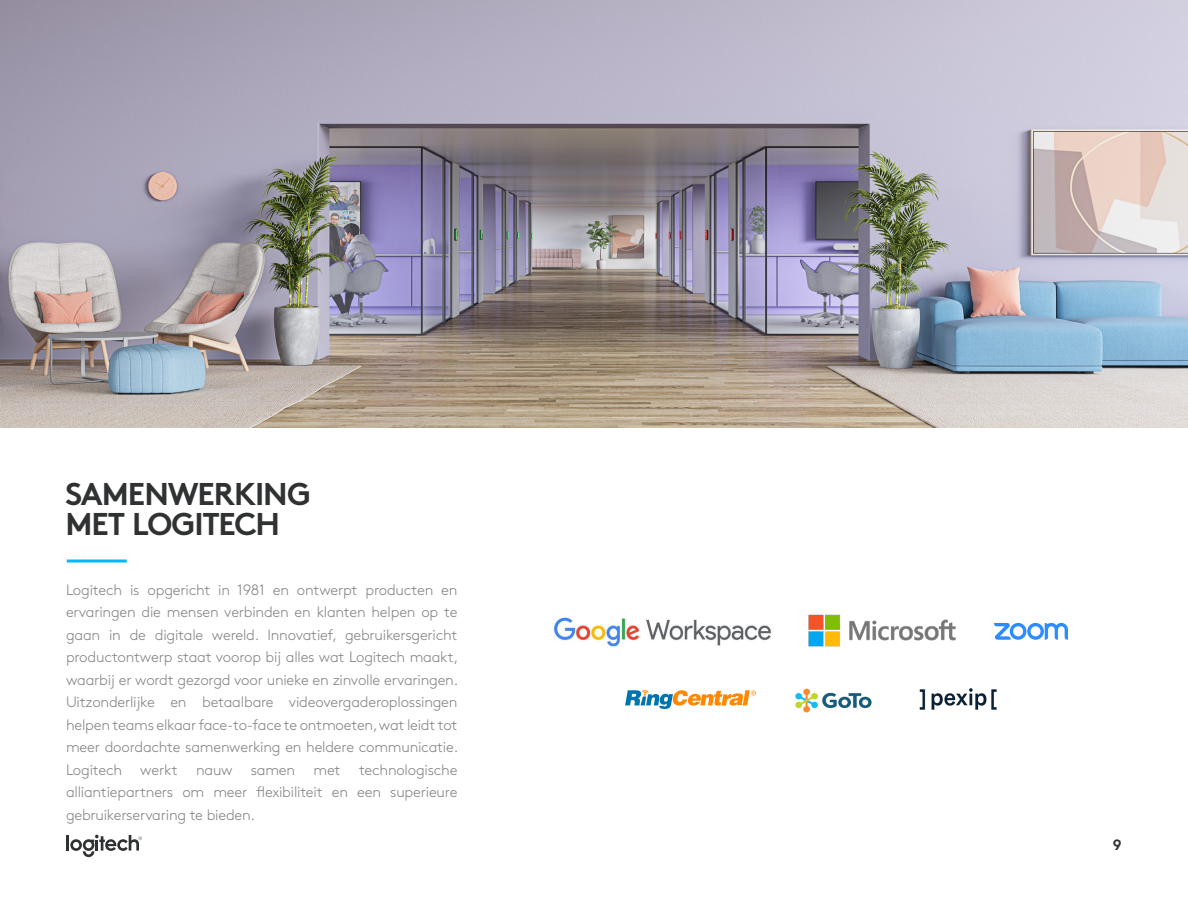
<style>
.page{position:relative;width:1188px;height:918px;background:#fff}
.page>*{position:absolute;margin:0;border:0;box-sizing:border-box;transform-origin:0 0}
.t1{font:700 31.5px/30px "Brown Pro";letter-spacing:-.035em;color:#2f3132}
.Text_1{font:300 15px/22.5px "Brown Pro";letter-spacing:-.015em;color:#828384;text-align:justify}
.t2{font:700 15px "Brown Pro";color:#2f3132}
</style>
<div class="page">
<svg style="left:67px;top:835px;width:75px;height:22px"></svg>
<svg style="left:625px;top:690px;width:131px;height:19px"></svg>
<img style="left:0;top:0;width:1188px;height:428px">
<img style="left:553px;top:617px;width:219px;height:30px">
<hr style="left:67px;top:560px;width:60px;height:2px;background:#00b8fc">
<img style="left:919px;top:688px;width:78px;height:22px">
<img style="left:994px;top:623px;width:74px;height:17px">
<img style="left:808px;top:614px;width:148px;height:33px">
<img style="left:795px;top:688px;width:77px;height:25px">
<p class="t1" style="left:65px;top:476px;width:247px">SAMENWERKING<br>MET LOGITECH</p>
<p class="Text_1" style="left:66px;top:577px;width:394px">Logitech is opgericht in 1981 en ontwerpt producten en ervaringen die mensen verbinden en klanten helpen op te gaan in de digitale wereld. Innovatief, gebruikersgericht productontwerp staat voorop bij alles wat Logitech maakt, waarbij er wordt gezorgd voor unieke en zinvolle ervaringen.<br>Uitzonderlijke en betaalbare videovergaderoplossingen helpen teams elkaar face-to-face te ontmoeten, wat leidt tot meer doordachte samenwerking en heldere communicatie.<br>Logitech werkt nauw samen met technologische alliantiepartners om meer flexibiliteit en een superieure gebruikerservaring te bieden.</p>
<p class="t2" style="left:1113px;top:832px;width:10px">9</p>
</div>
